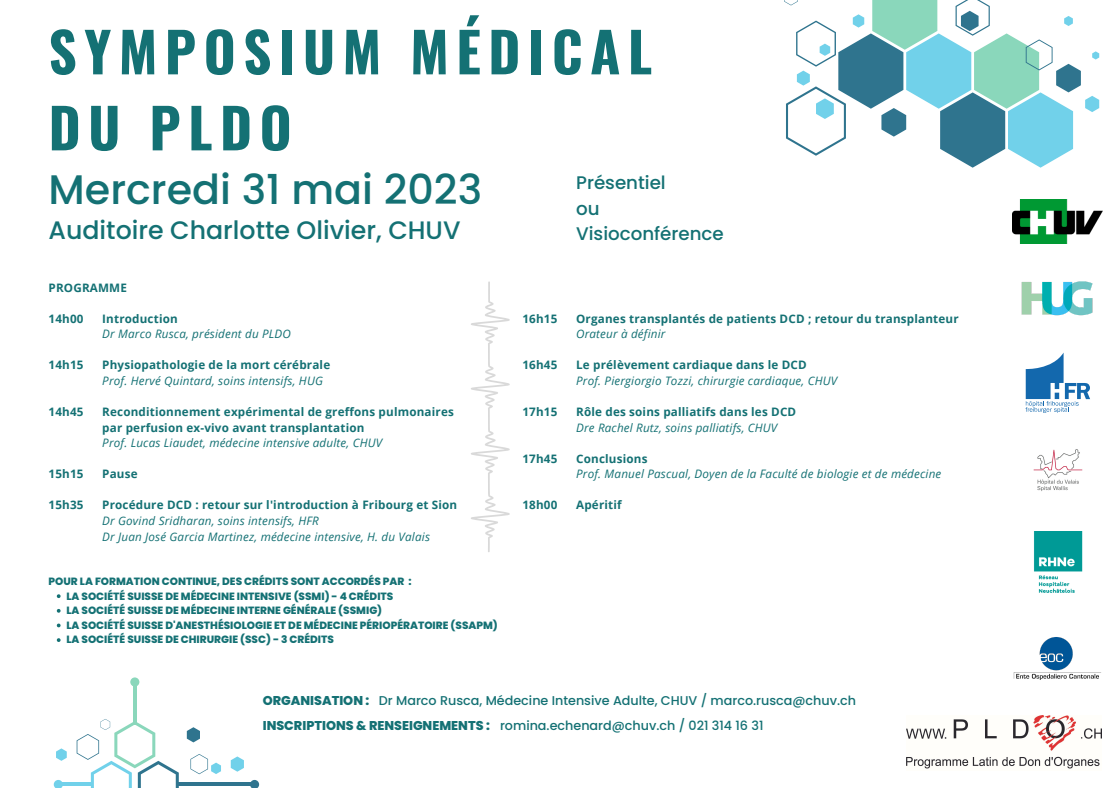
<style>
.page{position:relative;width:1114px;height:788px;background:#fff}
.page>*{position:absolute;margin:0;border:0;box-sizing:border-box;transform-origin:0 0}
.t1{font:700 54.95px/76px "Oswald";letter-spacing:.135em;color:#147174}
.t2{font:500 41.2px "Poppins";color:#147174}
.t3{font:500 25.25px "Poppins";color:#147174}
.t4{font:500 18.25px/25.5px "Poppins";color:#147174}
.t5{font:500 12.75px "Poppins";color:#147174}
.t6{font:800 12.75px "Poppins";color:#147174}
.t7{font:700 11.65px/15.6px "Open Sans";letter-spacing:.015em;color:#147174}
.t8{font:italic 11.65px/15.6px "Open Sans";letter-spacing:.015em;color:#147174}
.t9{font:800 10.5px/14.7px "Poppins";color:#147174}
.s1{font-weight:800}
</style>
<div class="page">
<svg style="left:784px;top:0;width:315px;height:168px"></svg>
<hr style="left:133px;top:681px;width:3px;height:43px;background:#8ad7bb">
<div style="left:130px;top:677px;width:9px;height:9px;background:#8ad7bb;border-radius:50%"></div>
<hr style="left:177px;top:782px;width:78px;height:4px;background:#2f748e">
<svg style="left:250px;top:779px;width:9px;height:8px"></svg>
<hr style="left:58px;top:782px;width:34px;height:4px;background:#71d1ea">
<svg style="left:54px;top:780px;width:9px;height:7px"></svg>
<svg style="left:187px;top:727px;width:13px;height:15px"></svg>
<svg style="left:77px;top:718px;width:102px;height:69px"></svg>
<svg style="left:231px;top:756px;width:13px;height:15px"></svg>
<svg style="left:190px;top:754px;width:31px;height:20px"></svg>
<svg style="left:56px;top:748px;width:11px;height:12px"></svg>
<img style="left:906px;top:715px;width:195px;height:54px">
<svg style="left:471px;top:281px;width:39px;height:271px"></svg>
<svg style="left:1025px;top:352px;width:65px;height:61px"></svg>
<img style="left:1033px;top:449px;width:50px;height:42px">
<img style="left:1012px;top:199px;width:91px;height:45px">
<img style="left:1021px;top:281px;width:72px;height:35px">
<img style="left:1013px;top:637px;width:88px;height:43px">
<img style="left:1034px;top:531px;width:49px;height:62px">
<svg style="left:57px;top:594px;width:4px;height:4px"></svg>
<svg style="left:57px;top:609px;width:4px;height:3px"></svg>
<svg style="left:57px;top:623px;width:4px;height:4px"></svg>
<svg style="left:57px;top:638px;width:4px;height:4px"></svg>
<h1 class="t1" style="left:49px;top:12px;width:605px">SYMPOSIUM MÉDICAL<br>DU PLDO</h1>
<h2 class="t2" style="left:49px;top:161px;width:435px">Mercredi 31 mai 2023</h2>
<h3 class="t4" style="left:576px;top:170px;width:149px">Présentiel<br>ou<br>Visioconférence</h3>
<h3 class="t3" style="left:49px;top:212px;width:413px">Auditoire Charlotte Olivier, CHUV</h3>
<p class="t7" style="left:49px;top:279px;width:80px">PROGRAMME</p>
<p class="t7" style="left:49px;top:310px;width:36px">14h00</p>
<p class="t7" style="left:49px;top:357px;width:36px">14h15</p>
<p class="t7" style="left:49px;top:404px;width:36px">14h45</p>
<p class="t7" style="left:102px;top:310px;width:77px">Introduction</p>
<p class="t8" style="left:102px;top:326px;width:190px">Dr Marco Rusca, président du PLDO</p>
<p class="t7" style="left:102px;top:357px;width:229px">Physiopathologie de la mort cérébrale</p>
<p class="t8" style="left:102px;top:372px;width:222px">Prof. Hervé Quintard, soins intensifs, HUG</p>
<p class="t7" style="left:102px;top:404px;width:353px">Reconditionnement expérimental de greffons pulmonaires par perfusion ex-vivo avant transplantation</p>
<p class="t8" style="left:102px;top:435px;width:281px">Prof. Lucas Liaudet, médecine intensive adulte, CHUV</p>
<p class="t7" style="left:102px;top:466px;width:37px">Pause</p>
<p class="t7" style="left:102px;top:497px;width:356px">Procédure DCD : retour sur l'introduction à Fribourg et Sion</p>
<p class="t8" style="left:102px;top:512px;width:329px">Dr Govind Sridharan, soins intensifs, HFR<br>Dr Juan José Garcia Martinez, médecine intensive, H. du Valais</p>
<p class="t7" style="left:49px;top:466px;width:36px">15h15</p>
<p class="t7" style="left:49px;top:497px;width:36px">15h35</p>
<p class="t9" style="left:49px;top:574px;width:365px">POUR LA FORMATION CONTINUE, DES CRÉDITS SONT ACCORDÉS PAR :</p>
<p class="t9" style="left:66px;top:588px;width:433px">LA SOCIÉTÉ SUISSE DE MÉDECINE INTENSIVE (SSMI) - 4 CRÉDITS<br>LA SOCIÉTÉ SUISSE DE MÉDECINE INTERNE GÉNÉRALE (SSMIG)<br>LA SOCIÉTÉ SUISSE D'ANESTHÉSIOLOGIE ET DE MÉDECINE PÉRIOPÉRATOIRE (SSAPM)<br>LA SOCIÉTÉ SUISSE DE CHIRURGIE (SSC) - 3 CRÉDITS</p>
<p class="t7" style="left:522px;top:310px;width:36px">16h15</p>
<p class="t7" style="left:522px;top:357px;width:36px">16h45</p>
<p class="t7" style="left:522px;top:404px;width:36px">17h15</p>
<p class="t7" style="left:522px;top:450px;width:36px">17h45</p>
<p class="t7" style="left:522px;top:497px;width:36px">18h00</p>
<p class="t7" style="left:576px;top:310px;width:384px">Organes transplantés de patients DCD ; retour du transplanteur</p>
<p class="t8" style="left:576px;top:326px;width:91px">Orateur à définir</p>
<p class="t7" style="left:576px;top:357px;width:232px">Le prélèvement cardiaque dans le DCD</p>
<p class="t8" style="left:576px;top:372px;width:262px">Prof. Piergiorgio Tozzi, chirurgie cardiaque, CHUV</p>
<p class="t7" style="left:576px;top:404px;width:221px">Rôle des soins palliatifs dans les DCD</p>
<p class="t8" style="left:576px;top:419px;width:203px">Dre Rachel Rutz, soins palliatifs, CHUV</p>
<p class="t7" style="left:576px;top:450px;width:73px">Conclusions</p>
<p class="t8" style="left:576px;top:466px;width:367px">Prof. Manuel Pascual, Doyen de la Faculté de biologie et de médecine</p>
<p class="t7" style="left:576px;top:497px;width:47px">Apéritif</p>
<p class="t5" style="left:263px;top:691px;width:595px"><span class="s1">ORGANISATION :</span> Dr Marco Rusca, Médecine Intensive Adulte, CHUV / marco.rusca@chuv.ch</p>
<p class="t6" style="left:263px;top:716px;width:229px">INSCRIPTIONS &amp; RENSEIGNEMENTS :</p>
<p class="t5" style="left:500px;top:716px;width:265px">romina.echenard@chuv.ch / 021 314 16 31</p>
</div>
